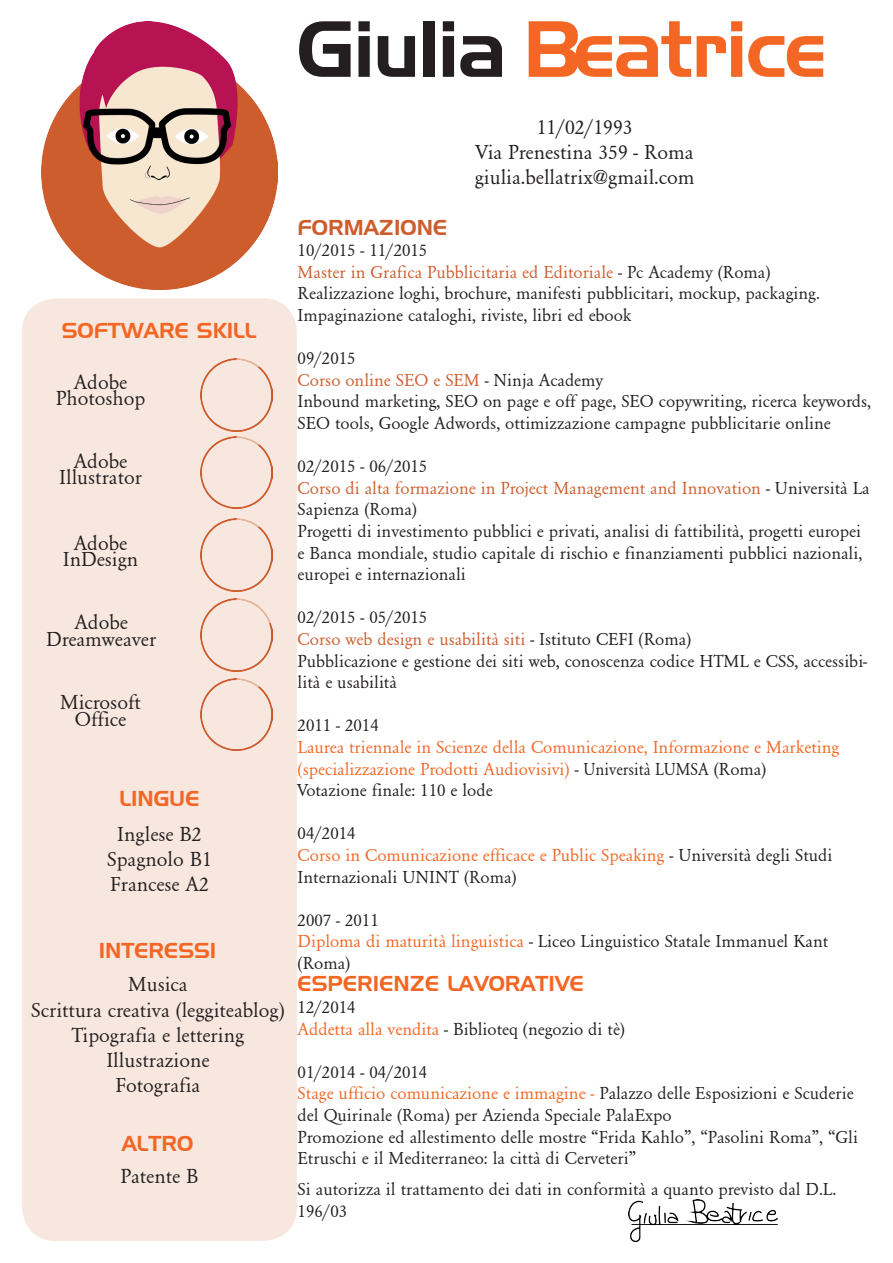
<style>
.page{position:relative;width:893px;height:1263px;background:#fff}
.page>*{position:absolute;margin:0;border:0;box-sizing:border-box;transform-origin:0 0}
.t1{font:78px "Liberal";letter-spacing:-.015em;color:#f36624}
.t2{font:21px "Garamond";color:#231f20}
.t3{font:21px "Liberal";color:#f36624}
.t4{font:21px "Liberal";color:#ce5d2d}
.t5{font:18px/21.6px "Garamond";color:#231f20}
.t6{font:18px/21.6px "Garamond";color:#ce5d2d}
.t7{font:18px/21.6px "Garamond";color:#f36624}
.s1{color:#231f20}
.s2{color:#f36624}
</style>
<div class="page">
<div style="left:22px;top:298px;width:275px;height:943px;background:#f7e7de;border-radius:34px"></div>
<img style="left:42px;top:21px;width:235px;height:268px">
<img style="left:200px;top:599px;width:72px;height:72px">
<img style="left:200px;top:437px;width:72px;height:72px">
<img style="left:200px;top:519px;width:72px;height:72px">
<img style="left:200px;top:359px;width:72px;height:72px">
<img style="left:200px;top:679px;width:72px;height:72px">
<img style="left:628px;top:1199px;width:150px;height:43px">
<p class="t1" style="left:297px;top:2px;width:530px"><span class="s1">Giulia</span> Beatrice</p>
<p class="t3" style="left:62px;top:318px;width:196px">SOFTWARE SKILL</p>
<p class="t2" style="left:74px;top:371px;width:55px">Adobe</p>
<p class="t2" style="left:56px;top:387px;width:91px">Photoshop</p>
<p class="t2" style="left:74px;top:449px;width:55px">Adobe</p>
<p class="t2" style="left:59px;top:466px;width:84px">Illustrator</p>
<p class="t2" style="left:74px;top:531px;width:55px">Adobe</p>
<p class="t2" style="left:63px;top:548px;width:77px">InDesign</p>
<p class="t2" style="left:74px;top:611px;width:55px">Adobe</p>
<p class="t2" style="left:46px;top:627px;width:112px">Dreamweaver</p>
<p class="t2" style="left:60px;top:691px;width:82px">Microsoft</p>
<p class="t2" style="left:75px;top:707px;width:53px">Office</p>
<p class="t3" style="left:119px;top:786px;width:82px">LINGUE</p>
<p class="t2" style="left:117px;top:822px;width:86px">Inglese B2</p>
<p class="t2" style="left:107px;top:848px;width:106px">Spagnolo B1</p>
<p class="t2" style="left:110px;top:873px;width:100px">Francese A2</p>
<p class="t3" style="left:99px;top:938px;width:119px">INTERESSI</p>
<p class="t2" style="left:128px;top:973px;width:61px">Musica</p>
<p class="t2" style="left:31px;top:998px;width:255px">Scrittura creativa (leggiteablog)</p>
<p class="t2" style="left:72px;top:1023px;width:174px">Tipografia e lettering</p>
<p class="t2" style="left:106px;top:1049px;width:105px">Illustrazione</p>
<p class="t2" style="left:116px;top:1074px;width:86px">Fotografia</p>
<p class="t3" style="left:122px;top:1131px;width:73px">ALTRO</p>
<p class="t2" style="left:120px;top:1164px;width:79px">Patente B</p>
<p class="t2" style="left:537px;top:116px;width:97px">11/02/1993</p>
<p class="t2" style="left:476px;top:141px;width:219px">Via Prenestina 359 - Roma</p>
<p class="t2" style="left:475px;top:166px;width:221px">giulia.bellatrix@gmail.com</p>
<p class="t4" style="left:298px;top:214px;width:151px">FORMAZIONE</p>
<p class="t5" style="left:298px;top:240px;width:131px">10/2015 - 11/2015</p>
<p class="t6" style="left:298px;top:261px;width:474px">Master in Grafica Pubblicitaria ed Editoriale <span class="s1">- Pc Academy (Roma)</span></p>
<p class="t5" style="left:298px;top:283px;width:524px">Realizzazione loghi, brochure, manifesti pubblicitari, mockup, packaging.<br>Impaginazione cataloghi, riviste, libri ed ebook</p>
<p class="t5" style="left:298px;top:348px;width:59px">09/2015</p>
<p class="t6" style="left:298px;top:369px;width:307px">Corso online SEO e SEM <span class="s1">- Ninja Academy</span></p>
<p class="t5" style="left:298px;top:391px;width:575px">Inbound marketing, SEO on page e off page, SEO copywriting, ricerca keywords,<br>SEO tools, Google Adwords, ottimizzazione campagne pubblicitarie online</p>
<p class="t5" style="left:298px;top:456px;width:131px">02/2015 - 06/2015</p>
<p class="t6" style="left:298px;top:477px;width:573px">Corso di alta formazione in Project Management and Innovation <span class="s1">- Università La<br>Sapienza (Roma)</span></p>
<p class="t5" style="left:298px;top:520px;width:566px;text-align:justify">Progetti di investimento pubblici e privati, analisi di fattibilità, progetti europei e Banca mondiale, studio capitale di rischio e finanziamenti pubblici nazionali, europei e internazionali</p>
<p class="t5" style="left:298px;top:607px;width:131px">02/2015 - 05/2015</p>
<p class="t6" style="left:298px;top:628px;width:395px">Corso web design e usabilità siti <span class="s1">- Istituto CEFI (Roma)</span></p>
<p class="t5" style="left:298px;top:650px;width:571px">Pubblicazione e gestione dei siti web, conoscenza codice HTML e CSS, accessibi&shy;lità e usabilità</p>
<p class="t5" style="left:298px;top:715px;width:83px">2011 - 2014</p>
<p class="t7" style="left:298px;top:736px;width:543px">Laurea triennale in Scienze della Comunicazione, Informazione e Marketing (specializzazione Prodotti Audiovisivi) <span class="s1">- Università LUMSA (Roma)</span></p>
<p class="t5" style="left:298px;top:780px;width:196px">Votazione finale: 110 e lode</p>
<p class="t5" style="left:298px;top:823px;width:59px">04/2014</p>
<p class="t5" style="left:298px;top:844px;width:536px"><span class="s2">Corso in Comunicazione efficace e Public Speaking</span> - Università degli Studi<br>Internazionali UNINT (Roma)</p>
<p class="t5" style="left:298px;top:909px;width:83px">2007 - 2011</p>
<p class="t5" style="left:298px;top:931px;width:532px"><span class="s2">Diploma di maturità linguistica</span> - Liceo Linguistico Statale Immanuel Kant (Roma)</p>
<p class="t3" style="left:298px;top:971px;width:288px">ESPERIENZE LAVORATIVE</p>
<p class="t5" style="left:298px;top:996px;width:59px">12/2014</p>
<p class="t5" style="left:298px;top:1018px;width:329px"><span class="s2">Addetta alla vendita</span> - Biblioteq (negozio di tè)</p>
<p class="t5" style="left:298px;top:1061px;width:131px">01/2014 - 04/2014</p>
<p class="t5" style="left:298px;top:1083px;width:557px"><span class="s2">Stage ufficio comunicazione e immagine -</span> Palazzo delle Esposizioni e Scuderie del Quirinale (Roma) per Azienda Speciale PalaExpo</p>
<p class="t5" style="left:298px;top:1126px;width:562px">Promozione ed allestimento delle mostre “Frida Kahlo”, “Pasolini Roma”, “Gli<br>Etruschi e il Mediterraneo: la città di Cerveteri”</p>
<p class="t5" style="left:298px;top:1178px;width:540px">Si autorizza il trattamento dei dati in conformità a quanto previsto dal D.L.<br>196/03</p>
</div>
